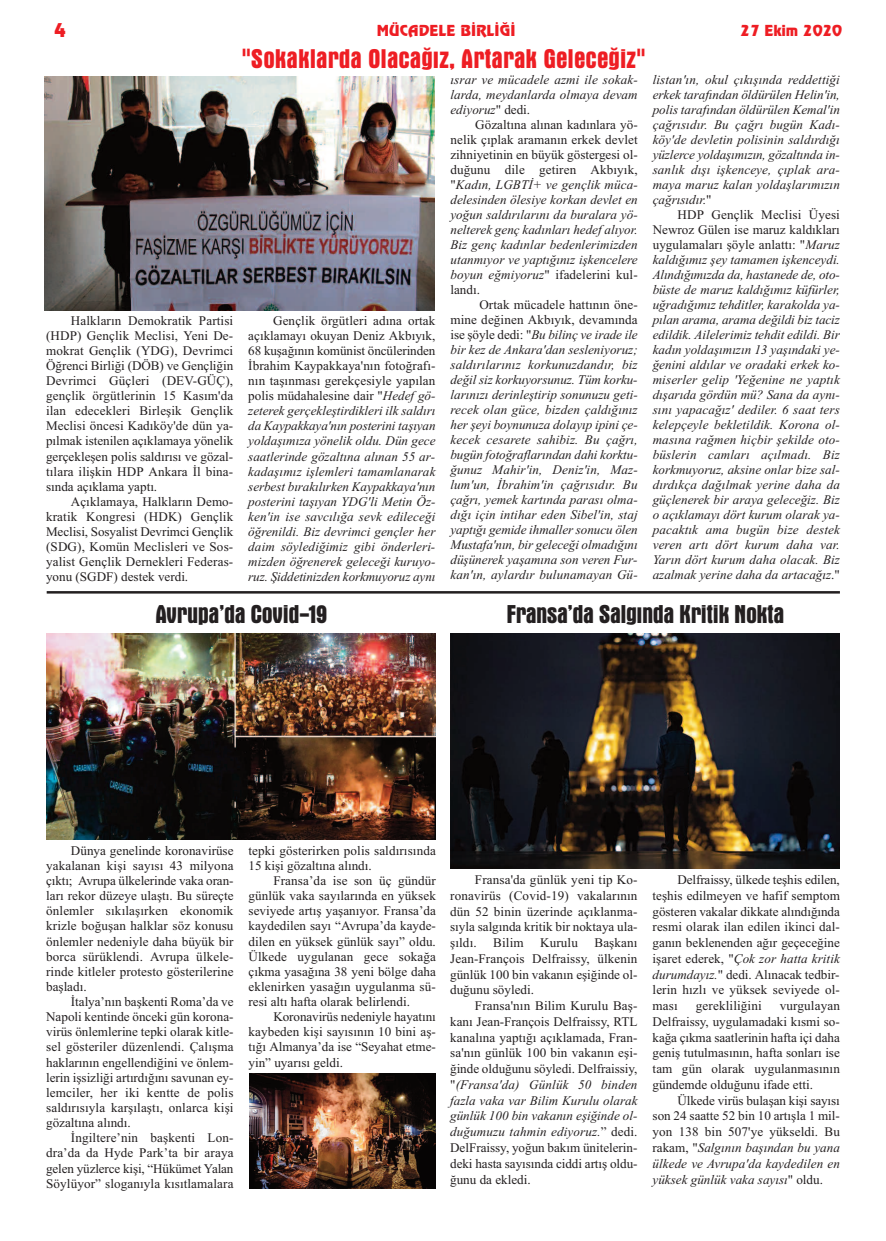
<style>
.page{position:relative;width:886px;height:1241px;background:#fff}
.page>*{position:absolute;margin:0;border:0;box-sizing:border-box;transform-origin:0 0}
.t1{font:700 condensed 27.5px "Aurora BT";color:#ee1d23}
.t2{font:700 condensed 26.25px "Aurora BT";letter-spacing:-.02em;color:#231f20}
.t3{font:18.75px "Revue BT";color:#ee1d23}
.t4{font:15px "Revue BT";color:#ee1d23}
.t5{font:13.12px/15.8px "TR Times New Roman";color:#231f20;text-align:justify}
.t6{font:italic 13.12px/15px "TR Times New Roman";color:#231f20;text-align:justify}
.s1{font-style:normal}
.s2{font-style:italic}
</style>
<div class="page">
<img style="left:45px;top:76px;width:390px;height:234px">
<hr style="left:47px;top:591px;width:793px;height:2px;background:#231f20">
<img style="left:250px;top:1073px;width:185px;height:115px">
<img style="left:46px;top:633px;width:390px;height:206px">
<img style="left:450px;top:633px;width:390px;height:235px">
<h3 class="t3" style="left:54px;top:19px;width:14px">4</h3>
<p class="t4" style="left:377px;top:22px;width:140px">MÜCADELE BİRLİĞİ</p>
<p class="t4" style="left:740px;top:22px;width:103px">27 Ekim 2020</p>
<p class="t5" style="left:46px;top:313px;width:189px;line-height:15px;text-indent:25px">Halkların Demokratik Partisi (HDP) Gençlik Meclisi, Yeni De&shy;mokrat Gençlik (YDG), Devrimci Öğrenci Birliği (DÖB) ve Gençliğin Devrimci Güçleri (DEV-GÜÇ), gençlik örgütlerinin 15 Kasım'da ilan edecekleri Birleşik Gençlik Meclisi öncesi Kadıköy'de dün ya&shy;pılmak istenilen açıklamaya yönelik gerçekleşen polis saldırısı ve gözal&shy;tılara ilişkin HDP Ankara İl bina&shy;sında açıklama yaptı.</p>
<p class="t5" style="left:46px;top:493px;width:189px;line-height:15px;text-indent:25px">Açıklamaya, Halkların Demo&shy;kratik Kongresi (HDK) Gençlik Meclisi, Sosyalist Devrimci Gençlik (SDG), Komün Meclisleri ve Sos&shy;yalist Gençlik Dernekleri Federas&shy;yonu (SGDF) destek verdi.</p>
<h1 class="t1" style="left:242px;top:42px;width:405px">"Sokaklarda Olacağız, Artarak Geleceğiz"</h1>
<p class="t6" style="left:248px;top:313px;width:189px;text-indent:25px"><span class="s1">Gençlik örgütleri adına ortak açıklamayı okuyan Deniz Akbıyık, 68 kuşağının komünist öncülerinden İbrahim Kaypakkaya'nın fotoğrafı&shy;nın taşınması gerekçesiyle yapılan polis müdahalesine dair "</span>Hedef gö&shy;zeterek gerçekleştirdikleri ilk saldırı da Kaypakkaya'nın posterini taşıyan yoldaşımıza yönelik oldu. Dün gece saatlerinde gözaltına alınan 55 ar&shy;kadaşımız işlemleri tamamlanarak serbest bırakılırken Kaypakkaya'nın posterini taşıyan YDG'li Metin Öz&shy;ken'in ise savcılığa sevk edileceği öğrenildi. Biz devrimci gençler her daim söylediğimiz gibi önderleri&shy;mizden öğrenerek geleceği kuruyo&shy;ruz. Şiddetinizden korkmuyoruz aynı</p>
<p class="t6" style="left:450px;top:72px;width:189px">ısrar ve mücadele azmi ile sokak&shy;larda, meydanlarda olmaya devam ediyoruz<span class="s1">" dedi.</span></p>
<p class="t6" style="left:450px;top:117px;width:189px;text-indent:25px"><span class="s1">Gözaltına alınan kadınlara yö&shy;nelik çıplak aramanın erkek devlet zihniyetinin en büyük göstergesi ol&shy;duğunu dile getiren Akbıyık, "</span>Kadın, LGBTİ+ ve gençlik müca&shy;delesinden ölesiye korkan devlet en yoğun saldırılarını da buralara yö&shy;nelterek genç kadınları hedef alıyor.<br>Biz genç kadınlar bedenlerimizden utanmıyor ve yaptığınız işkencelere boyun eğmiyoruz<span class="s1">" ifadelerini kul&shy;landı.</span></p>
<p class="t6" style="left:450px;top:297px;width:189px;text-indent:29px"><span class="s1">Ortak mücadele hattının öne&shy;mine değinen Akbıyık, devamında ise şöyle dedi: "</span>Bu bilinç ve irade ile bir kez de Ankara'dan sesleniyoruz; saldırılarınız korkunuzdandır, biz değil siz korkuyorsunuz. Tüm korku&shy;larınızı derinleştirip sonunuzu geti&shy;recek olan güce, bizden çaldığınız her şeyi boynunuza dolayıp ipini çe&shy;kecek cesarete sahibiz. Bu çağrı, bugün fotoğraflarından dahi korktu&shy;ğunuz Mahir'in, Deniz'in, Maz&shy;lum'un, İbrahim'in çağrısıdır. Bu çağrı, yemek kartında parası olma&shy;dığı için intihar eden Sibel'in, staj yaptığı gemide ihmaller sonucu ölen Mustafa'nın, bir geleceği olmadığını düşünerek yaşamına son veren Fur&shy;kan'ın, aylardır bulunamayan Gü-</p>
<p class="t6" style="left:653px;top:72px;width:189px">listan'ın, okul çıkışında reddettiği erkek tarafından öldürülen Helin'in, polis tarafından öldürülen Kemal'in çağrısıdır. Bu çağrı bugün Kadı&shy;köy'de devletin polisinin saldırdığı yüzlerce yoldaşımızın, gözaltında in&shy;sanlık dışı işkenceye, çıplak ara&shy;maya maruz kalan yoldaşlarımızın çağrısıdır.<span class="s1">"</span></p>
<p class="t6" style="left:653px;top:207px;width:189px;text-indent:25px"><span class="s1">HDP Gençlik Meclisi Üyesi Newroz Gülen ise maruz kaldıkları uygulamaları şöyle anlattı: "</span>Maruz kaldığımız şey tamamen işkenceydi.<br>Alındığımızda da, hastanede de, oto&shy;büste de maruz kaldığımız küfürler, uğradığımız tehditler, karakolda ya&shy;pılan arama, arama değildi biz taciz edildik. Ailelerimiz tehdit edildi. Bir kadın yoldaşımızın 13 yaşındaki ye&shy;ğenini aldılar ve oradaki erkek ko&shy;miserler gelip 'Yeğenine ne yaptık dışarıda gördün mü? Sana da aynı&shy;sını yapacağız' dediler. 6 saat ters kelepçeyle bekletildik. Korona ol&shy;masına rağmen hiçbir şekilde oto&shy;büslerin camları açılmadı. Biz korkmuyoruz, aksine onlar bize sal&shy;dırdıkça dağılmak yerine daha da güçlenerek bir araya geleceğiz. Biz o açıklamayı dört kurum olarak ya&shy;pacaktık ama bugün bize destek veren artı dört kurum daha var.<br>Yarın dört kurum daha olacak. Biz azalmak yerine daha da artacağız<span class="s1">."</span></p>
<h2 class="t2" style="left:156px;top:598px;width:173px">Avrupa’da Covid-19</h2>
<h2 class="t2" style="left:506px;top:598px;width:279px">Fransa’da Salgında Kritik Nokta</h2>
<p class="t5" style="left:46px;top:842px;width:189px;line-height:15.1px;text-indent:25px">Dünya genelinde koronavirüse yakalanan kişi sayısı 43 milyona çıktı; Avrupa ülkelerinde vaka oran&shy;ları rekor düzeye ulaştı. Bu süreçte önlemler sıkılaşırken ekonomik krizle boğuşan halklar söz konusu önlemler nedeniyle daha büyük bir borca sürüklendi. Avrupa ülkele&shy;rinde kitleler protesto gösterilerine başladı.</p>
<p class="t5" style="left:46px;top:993px;width:189px;line-height:15.1px;text-indent:25px">İtalya’nın başkenti Roma’da ve Napoli kentinde önceki gün korona&shy;virüs önlemlerine tepki olarak kitle&shy;sel gösteriler düzenlendi. Çalışma haklarının engellendiğini ve önlem&shy;lerin işsizliği artırdığını savunan ey&shy;lemciler, her iki kentte de polis saldırısıyla karşılaştı, onlarca kişi gözaltına alındı.</p>
<p class="t5" style="left:46px;top:1129px;width:189px;line-height:15.1px;text-indent:25px">İngiltere’nin başkenti Lon&shy;dra’da da Hyde Park’ta bir araya gelen yüzlerce kişi, “Hükümet Yalan Söylüyor” sloganıyla kısıtlamalara</p>
<p class="t5" style="left:248px;top:842px;width:189px;line-height:15.1px">tepki gösterirken polis saldırısında<br>15 kişi gözaltına alındı.</p>
<p class="t5" style="left:248px;top:872px;width:189px;line-height:15.1px;text-indent:25px">Fransa’da ise son üç gündür günlük vaka sayılarında en yüksek seviyede artış yaşanıyor. Fransa’da kaydedilen sayı “Avrupa’da kayde&shy;dilen en yüksek günlük sayı” oldu.<br>Ülkede uygulanan gece sokağa çıkma yasağına 38 yeni bölge daha eklenirken yasağın uygulanma sü&shy;resi altı hafta olarak belirlendi.</p>
<p class="t5" style="left:248px;top:1008px;width:189px;line-height:15.1px;text-indent:25px">Koronavirüs nedeniyle hayatını kaybeden kişi sayısının 10 bini aş&shy;tığı Almanya’da ise “Seyahat etme&shy;yin” uyarısı geldi.</p>
<p class="t5" style="left:450px;top:871px;width:189px;text-indent:25px">Fransa'da günlük yeni tip Ko&shy;ronavirüs (Covid-19) vakalarının dün 52 binin üzerinde açıklanma&shy;sıyla salgında kritik bir noktaya ula&shy;şıldı.</p>
<p class="t5" style="left:450px;top:934px;width:189px;text-indent:144px">Başkanı Jean-François Delfraissy, ülkenin günlük 100 bin vakanın eşiğinde ol&shy;duğunu söyledi.</p>
<p class="t5" style="left:450px;top:997px;width:189px;text-indent:25px">Fransa'nın Bilim Kurulu Baş&shy;kanı Jean-François Delfraissy, RTL kanalına yaptığı açıklamada, Fran&shy;sa'nın günlük 100 bin vakanın eşi&shy;ğinde olduğunu söyledi. Delfraissiy, "<span class="s2">(Fransa'da) Günlük 50 binden fazla vaka var Bilim Kurulu olarak günlük 100 bin vakanın eşiğinde ol&shy;duğumuzu tahmin ediyoruz.</span>” dedi.<br>DelFraissy, yoğun bakım ünitelerin&shy;deki hasta sayısında ciddi artış oldu&shy;ğunu da ekledi.</p>
<p class="t5" style="left:493px;top:934px;width:32px">Bilim</p>
<p class="t5" style="left:540px;top:934px;width:39px">Kurulu</p>
<p class="t5" style="left:652px;top:871px;width:189px;text-indent:25px">Delfraissy, ülkede teşhis edilen, teşhis edilmeyen ve hafif semptom gösteren vakalar dikkate alındığında resmi olarak ilan edilen ikinci dal&shy;ganın beklenenden ağır geçeceğine işaret ederek, "<span class="s2">Çok zor hatta kritik durumdayız.</span>" dedi. Alınacak tedbir&shy;lerin hızlı ve yüksek seviyede ol&shy;ması</p>
<p class="t5" style="left:652px;top:997px;width:189px;text-indent:127px">vurgulayan Delfraissy, uygulamadaki kısmi so&shy;kağa çıkma saatlerinin hafta içi daha geniş tutulmasının, hafta sonları ise tam gün olarak uygulanmasının gündemde olduğunu ifade etti.</p>
<p class="t5" style="left:652px;top:1092px;width:189px;text-indent:25px">Ülkede virüs bulaşan kişi sayısı son 24 saatte 52 bin 10 artışla 1 mil&shy;yon 138 bin 507'ye yükseldi. Bu rakam, "<span class="s2">Salgının başından bu yana ülkede ve Avrupa'da kaydedilen en yüksek günlük vaka sayısı</span>" oldu.</p>
<p class="t5" style="left:696px;top:997px;width:67px">gerekliliğini</p>
</div>
